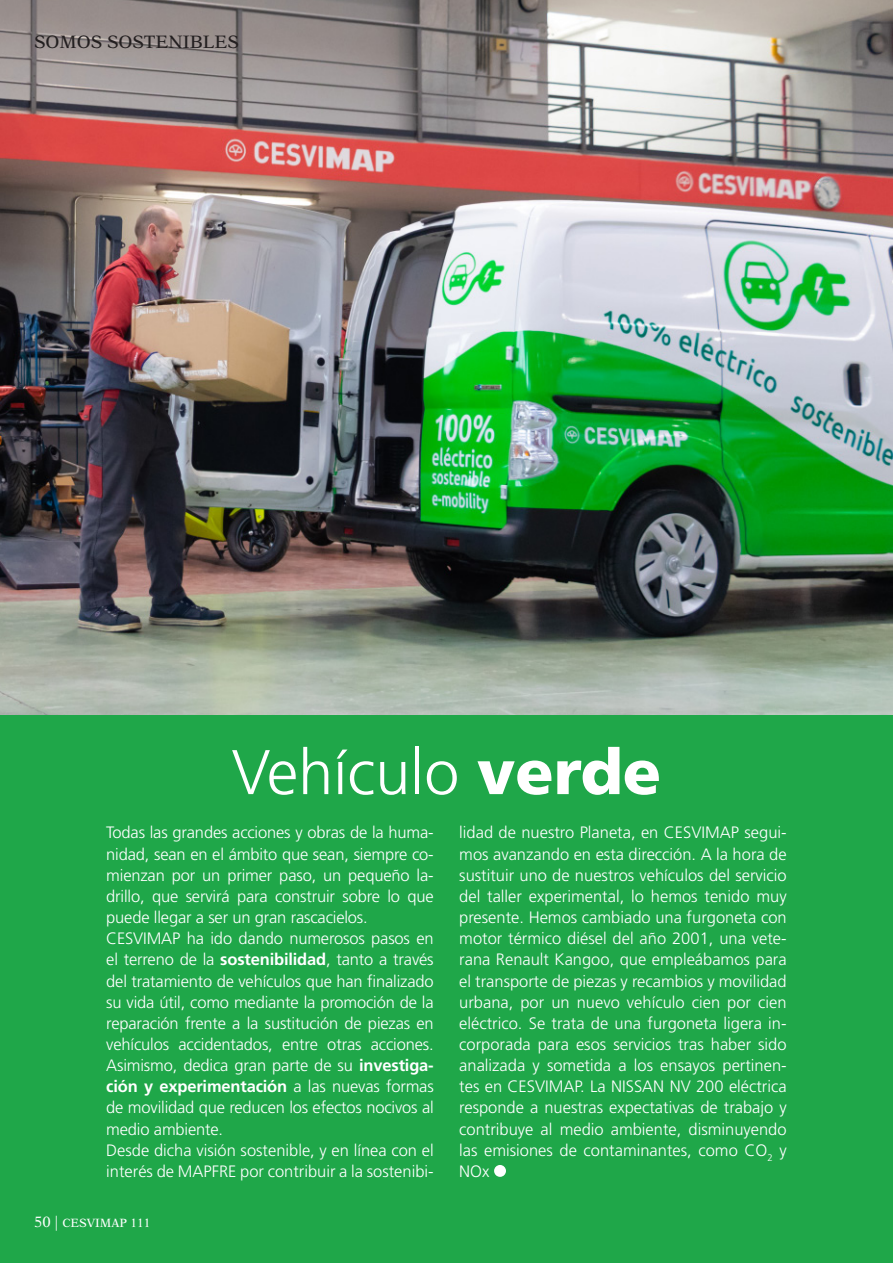
<style>
.page{position:relative;width:893px;height:1263px;background:#1fa749}
.page>*{position:absolute;margin:0;border:0;box-sizing:border-box;transform-origin:0 0}
.t1{font:300 63px "Frutiger";color:#fff}
.t2{font:18px "New Aster";color:#231f20}
.t3{font:300 16.5px/21.1px "Frutiger";letter-spacing:-.01em;color:#fff;text-align:justify}
.t4{font:12px "New Aster";color:#fff}
.s1{font-weight:900}
.s2{font-weight:700}
.s3{font-size:15px}
</style>
<div class="page">
<div style="left:494px;top:1165px;width:12px;height:12px;background:#fff;border-radius:50%"></div>
<img style="left:0;top:0;width:893px;height:714px">
<p class="t2" style="left:34px;top:31px;width:206px">SOMOS SOSTENIBLES</p>
<h1 class="t1" style="left:232px;top:737px;width:431px">Vehículo <span class="s1">verde</span></h1>
<p class="t3" style="left:106px;top:822px;width:329px;text-align:left">Todas las grandes acciones y obras de la huma&shy;nidad, sean en el ámbito que sean, siempre co&shy;mienzan por un primer paso, un pequeño la&shy;drillo, que servirá para construir sobre lo que puede llegar a ser un gran rascacielos.<br>CESVIMAP ha ido dando numerosos pasos en el terreno de la <span class="s2">sostenibilidad</span>, tanto a través del tratamiento de vehículos que han finalizado su vida útil, como mediante la promoción de la reparación frente a la sustitución de piezas en vehículos accidentados, entre otras acciones.<br>Asimismo, dedica gran parte de su <span class="s2">investiga&shy;ción y experimentación</span> a las nuevas formas de movilidad que reducen los efectos nocivos al medio ambiente.<br>Desde dicha visión sostenible, y en línea con el interés de MAPFRE por contribuir a la sostenibi-</p>
<p class="t4" style="left:34px;top:1216px;width:118px"><span class="s3">50 |</span> CESVIMAP 111</p>
<p class="t3" style="left:459px;top:822px;width:329px">lidad de nuestro Planeta, en CESVIMAP segui&shy;mos avanzando en esta dirección. A la hora de sustituir uno de nuestros vehículos del servicio del taller experimental, lo hemos tenido muy presente. Hemos cambiado una furgoneta con motor térmico diésel del año 2001, una vete&shy;rana Renault Kangoo, que empleábamos para el transporte de piezas y recambios y movilidad urbana, por un nuevo vehículo cien por cien eléctrico. Se trata de una furgoneta ligera in&shy;corporada para esos servicios tras haber sido analizada y sometida a los ensayos pertinen&shy;tes en CESVIMAP. La NISSAN NV 200 eléctrica responde a nuestras expectativas de trabajo y contribuye al medio ambiente, disminuyendo las emisiones de contaminantes, como CO<sub>2</sub> y NOx</p>
</div>
